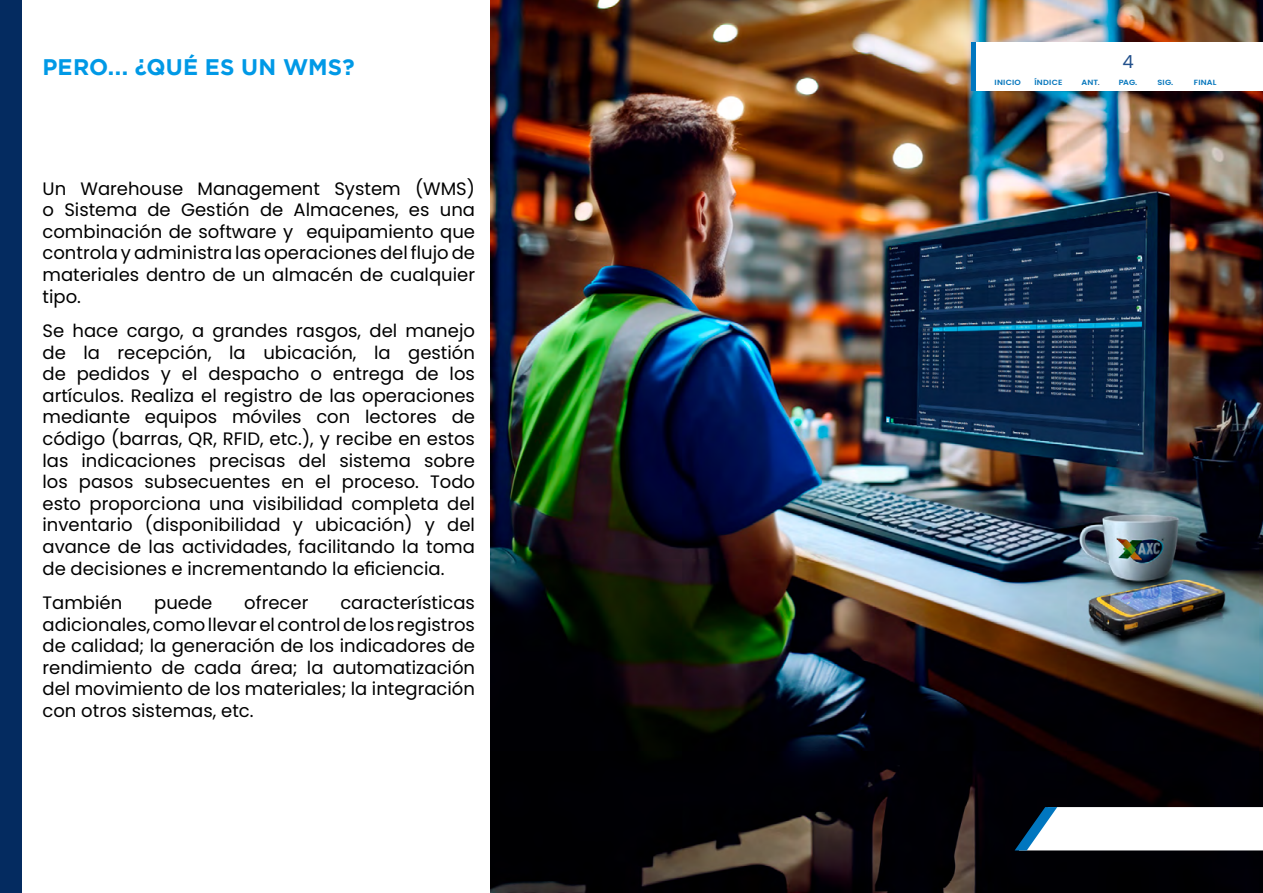
<style>
.page{position:relative;width:1263px;height:893px;background:#fff}
.page>*{position:absolute;margin:0;border:0;box-sizing:border-box;transform-origin:0 0}
.t1{font:700 22.5px "Gotham";letter-spacing:.005em;color:#0099e6}
.t2{font:18px/21.6px "Poppins";color:#000;text-align:justify}
.t3{font:18px "Poppins";color:#23518c}
.t4{font:600 7.5px "Poppins";letter-spacing:.03em;color:#0777bd;scale:1.08 1}
.s1{font-weight:500;color:#23518c}
</style>
<div class="page">
<div style="left:0;top:0;width:22px;height:893px;background:#042b60"></div>
<img style="left:491px;top:0;width:772px;height:892px">
<div style="left:972px;top:43px;width:291px;height:48px;background:#fff"></div>
<hr style="left:972px;top:42px;width:4px;height:49px;background:#0076bf">
<svg style="left:1015px;top:807px;width:248px;height:43px"></svg>
<p class="t1" style="left:43px;top:54px;width:314px">PERO... ¿QUÉ ES UN WMS?</p>
<p class="t3" style="left:1122px;top:51px;width:13px">4</p>
<p class="t4" style="left:994px;top:78px;width:26px">INICIO</p>
<p class="t4" style="left:1034px;top:78px;width:27px">ÍNDICE</p>
<p class="t4" style="left:1081px;top:78px;width:18px">ANT<span class="s1">.</span></p>
<p class="t4" style="left:1119px;top:78px;width:19px">PAG.</p>
<p class="t4" style="left:1157px;top:78px;width:16px">SIG.</p>
<p class="t4" style="left:1194px;top:78px;width:22px">FINAL</p>
<p class="t2" style="left:43px;top:178px;width:434px">Un Warehouse Management System (WMS) o Sistema de Gestión de Almacenes, es una combinación de software y equipamiento que controla y administra las operaciones del flujo de materiales dentro de un almacén de cualquier tipo.</p>
<p class="t2" style="left:43px;top:320px;width:434px">Se hace cargo, a grandes rasgos, del manejo de la recepción, la ubicación, la gestión de pedidos y el despacho o entrega de los artículos. Realiza el registro de las operaciones mediante equipos móviles con lectores de código (barras, QR, RFID, etc.), y recibe en estos las indicaciones precisas del sistema sobre los pasos subsecuentes en el proceso. Todo esto proporciona una visibilidad completa del inventario (disponibilidad y ubicación) y del avance de las actividades, facilitando la toma de decisiones e incrementando la eficiencia.</p>
<p class="t2" style="left:43px;top:592px;width:81px">También</p>
<p class="t2" style="left:154px;top:592px;width:60px">puede</p>
<p class="t2" style="left:244px;top:592px;width:66px">ofrecer</p>
<p class="t2" style="left:43px;top:592px;width:434px;text-indent:298px">características adicionales, como llevar el control de los registros de calidad; la generación de los indicadores de rendimiento de cada área; la automatización del movimiento de los materiales; la integración con otros sistemas, etc.</p>
</div>
